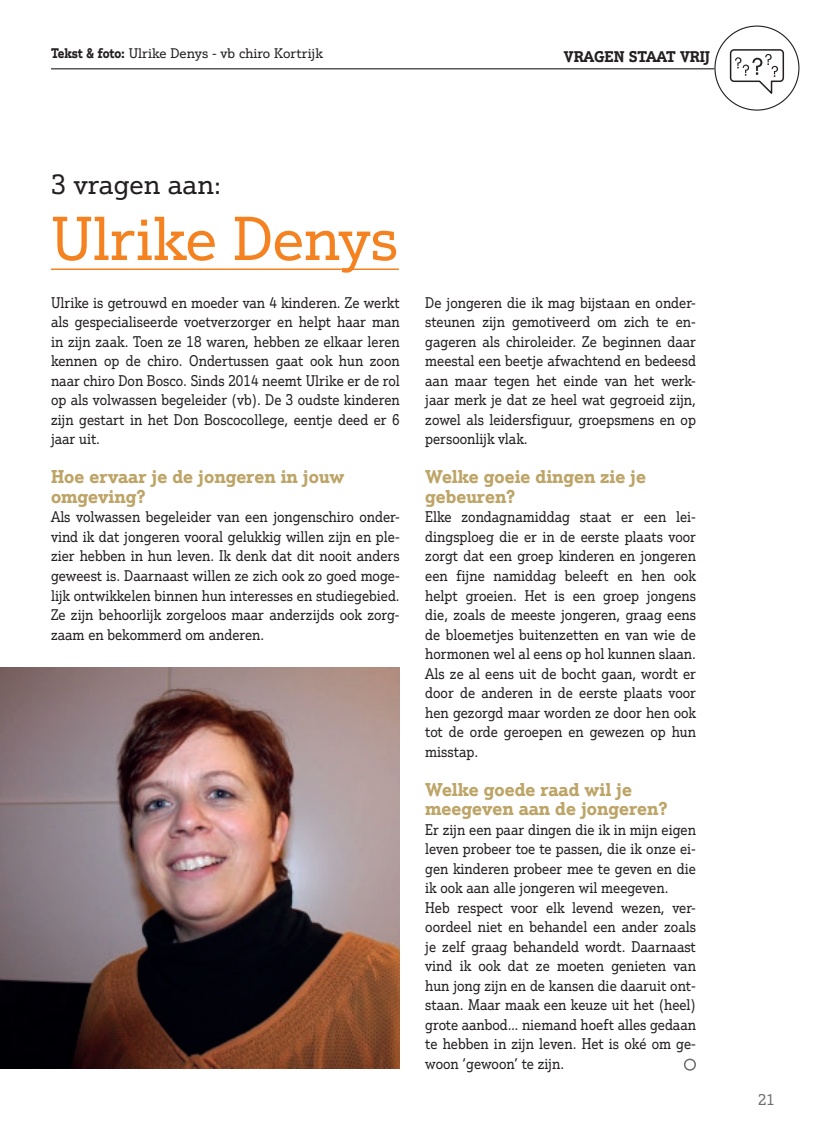
<style>
.page{position:relative;width:825px;height:1132px;background:#fff}
.page>*{position:absolute;margin:0;border:0;box-sizing:border-box;transform-origin:0 0}
.t1{font:60px "Justus Pro";letter-spacing:-.01em;color:#f58220}
.t2{font:27px "Justus Pro";color:#231f20}
.t3{font:700 18px/19.5px "Justus Pro";color:#bda467}
.t4{font:15px/19.5px "Justus Pro";color:#231f20;text-align:justify;scale:.9 1}
.t5{font:700 15px "Justus Pro";color:#231f20}
.t6{font:15px "Justus Pro";color:#6c6d70}
.t7{font:13.5px "Justus Pro";color:#231f20}
.s1{font-weight:700}
</style>
<div class="page">
<svg style="left:729px;top:49px;width:56px;height:45px"></svg>
<hr style="left:51px;top:68px;width:663px;height:1px;background:#231f20">
<hr style="left:51px;top:268px;width:348px;height:2px;background:#f58220">
<svg style="left:684px;top:1058px;width:12px;height:13px"></svg>
<img style="left:0;top:667px;width:400px;height:401px">
<p class="t7" style="left:51px;top:45px;width:273px"><span class="s1">Tekst &amp; foto:</span> Ulrike Denys - vb chiro Kortrijk</p>
<p class="t5" style="left:564px;top:47px;width:148px">VRAGEN STAAT VRIJ</p>
<h2 class="t2" style="left:51px;top:167px;width:172px">3 vragen aan:</h2>
<h1 class="t1" style="left:51px;top:201px;width:349px">Ulrike Denys</h1>
<p class="t4" style="left:51px;top:292px;width:389px">Ulrike is getrouwd en moeder van 4 kinderen. Ze werkt als gespecialiseerde voetverzorger en helpt haar man in zijn zaak. Toen ze 18 waren, hebben ze elkaar leren kennen op de chiro. Ondertussen gaat ook hun zoon naar chiro Don Bosco. Sinds 2014 neemt Ulrike er de rol op als volwassen begeleider (vb). De 3 oudste kinderen zijn gestart in het Don Boscocollege, eentje deed er 6 jaar uit.</p>
<p class="t3" style="left:51px;top:466px;width:295px">Hoe ervaar je de jongeren in jouw omgeving?</p>
<p class="t4" style="left:51px;top:507px;width:389px">Als volwassen begeleider van een jongenschiro onder&shy;vind ik dat jongeren vooral gelukkig willen zijn en ple&shy;zier hebben in hun leven. Ik denk dat dit nooit anders geweest is. Daarnaast willen ze zich ook zo goed moge&shy;lijk ontwikkelen binnen hun interesses en studiegebied.<br>Ze zijn behoorlijk zorgeloos maar anderzijds ook zorg&shy;zaam en bekommerd om anderen.</p>
<p class="t4" style="left:425px;top:292px;width:302px">De jongeren die ik mag bijstaan en onder&shy;steunen zijn gemotiveerd om zich te en&shy;gageren als chiroleider. Ze beginnen daar meestal een beetje afwachtend en bedeesd aan maar tegen het einde van het werk&shy;jaar merk je dat ze heel wat gegroeid zijn, zowel als leidersfiguur, groepsmens en op persoonlijk vlak.</p>
<p class="t3" style="left:425px;top:466px;width:222px">Welke goeie dingen zie je gebeuren?</p>
<p class="t4" style="left:425px;top:507px;width:302px">Elke zondagnamiddag staat er een lei&shy;dingsploeg die er in de eerste plaats voor zorgt dat een groep kinderen en jongeren een fijne namiddag beleeft en hen ook helpt groeien. Het is een groep jongens die, zoals de meeste jongeren, graag eens de bloemetjes buitenzetten en van wie de hormonen wel al eens op hol kunnen slaan.<br>Als ze al eens uit de bocht gaan, wordt er door de anderen in de eerste plaats voor hen gezorgd maar worden ze door hen ook tot de orde geroepen en gewezen op hun misstap.</p>
<p class="t3" style="left:425px;top:778px;width:244px">Welke goede raad wil je meegeven aan de jongeren?</p>
<p class="t4" style="left:425px;top:819px;width:302px;text-align:left">Er zijn een paar dingen die ik in mijn eigen leven probeer toe te passen, die ik onze ei&shy;gen kinderen probeer mee te geven en die ik ook aan alle jongeren wil meegeven.<br>Heb respect voor elk levend wezen, ver&shy;oordeel niet en behandel een ander zoals je zelf graag behandeld wordt. Daarnaast vind ik ook dat ze moeten genieten van hun jong zijn en de kansen die daaruit ont&shy;staan. Maar maak een keuze uit het (heel) grote aanbod… niemand hoeft alles gedaan te hebben in zijn leven. Het is oké om ge&shy;woon ‘gewoon’ te zijn.</p>
<p class="t6" style="left:758px;top:1089px;width:18px">21</p>
</div>
